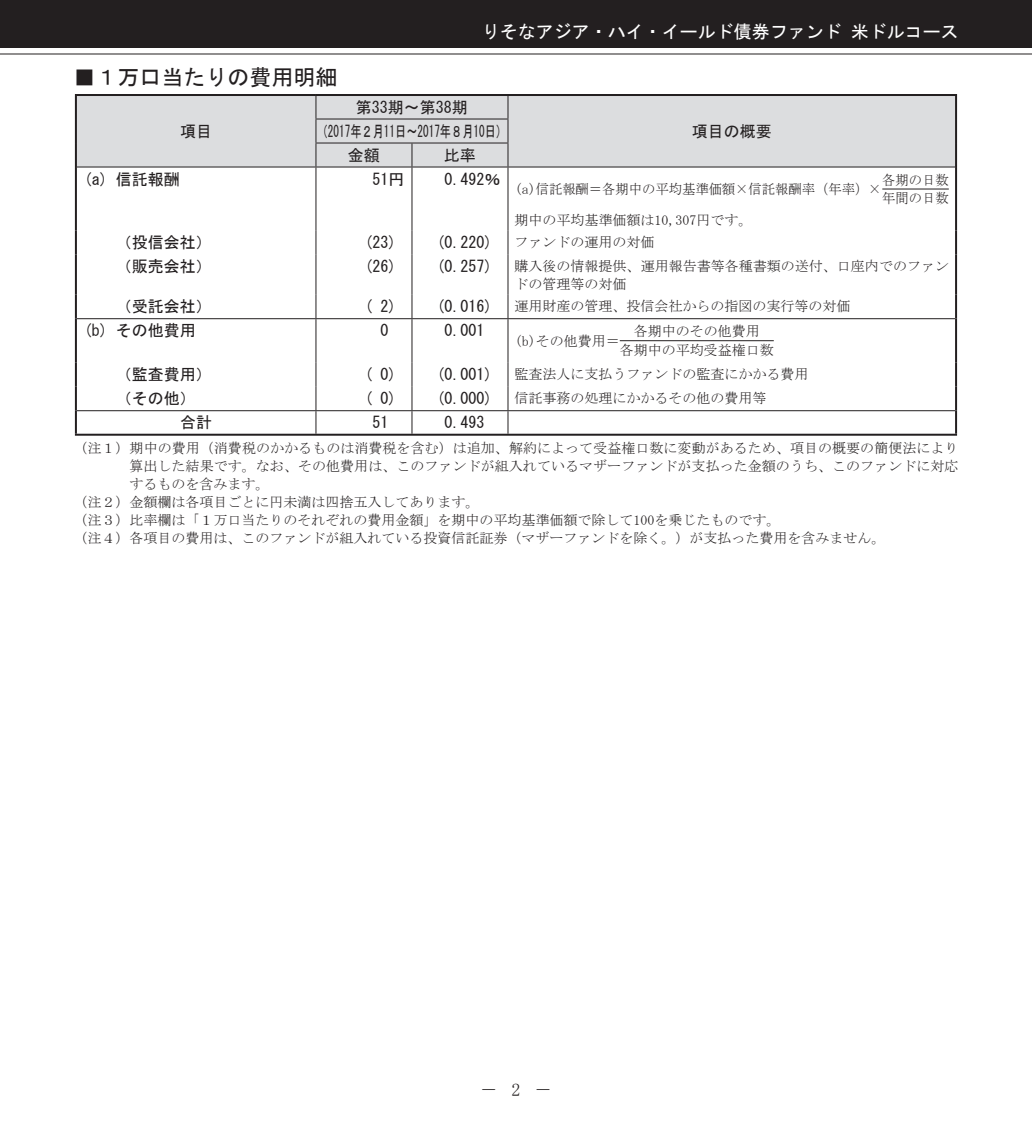
<style>
.page{position:relative;width:1032px;height:1134px;background:#fff}
.page>*{position:absolute;margin:0;border:0;box-sizing:border-box;transform-origin:0 0}
.t1{font:22px "MS Gothic";color:#231f20}
.t2{font:18px "MS Gothic";color:#fff}
.t3{font:18px "MS Mincho";color:#231f20}
.t4{font:16px/23.8px "MS Gothic";color:#231f20;text-align:center}
.t5{font:14px/18px "MS Mincho";color:#231f20}
.t6{font:14px/18.4px "MS Mincho";color:#231f20;scale:.95 1}
</style>
<div class="page">
<div style="left:0;top:0;width:1032px;height:48px;background:#231f20"></div>
<hr style="left:0;top:53px;width:1032px;height:1px;background:#231f20">
<div style="left:77px;top:96px;width:878px;height:70px;background:#dcdddf"></div>
<svg style="left:315px;top:96px;width:1px;height:70px"></svg>
<svg style="left:411px;top:144px;width:1px;height:22px"></svg>
<svg style="left:507px;top:96px;width:1px;height:70px"></svg>
<hr style="left:315px;top:118px;width:193px;height:2px;background:#231f20">
<hr style="left:315px;top:142px;width:193px;height:2px;background:#231f20">
<hr style="left:77px;top:166px;width:239px;height:2px;background:#231f20">
<hr style="left:315px;top:167px;width:1px;height:64px;background:#231f20">
<hr style="left:316px;top:166px;width:639px;height:2px;background:#231f20">
<hr style="left:411px;top:167px;width:1px;height:64px;background:#231f20">
<hr style="left:507px;top:167px;width:1px;height:64px;background:#231f20">
<svg style="left:315px;top:231px;width:1px;height:24px"></svg>
<svg style="left:411px;top:231px;width:1px;height:24px"></svg>
<svg style="left:507px;top:231px;width:1px;height:24px"></svg>
<hr style="left:315px;top:255px;width:1px;height:40px;background:#231f20">
<hr style="left:411px;top:255px;width:1px;height:40px;background:#231f20">
<hr style="left:507px;top:255px;width:1px;height:40px;background:#231f20">
<svg style="left:315px;top:295px;width:1px;height:23px"></svg>
<svg style="left:411px;top:295px;width:1px;height:23px"></svg>
<svg style="left:507px;top:295px;width:1px;height:23px"></svg>
<hr style="left:77px;top:318px;width:239px;height:1px;background:#231f20">
<hr style="left:315px;top:319px;width:1px;height:44px;background:#231f20">
<hr style="left:316px;top:318px;width:639px;height:1px;background:#231f20">
<hr style="left:411px;top:319px;width:1px;height:44px;background:#231f20">
<hr style="left:507px;top:319px;width:1px;height:44px;background:#231f20">
<hr style="left:77px;top:410px;width:878px;height:1px;background:#231f20">
<svg style="left:315px;top:363px;width:1px;height:71px"></svg>
<svg style="left:411px;top:363px;width:1px;height:71px"></svg>
<svg style="left:507px;top:363px;width:1px;height:71px"></svg>
<hr style="left:75px;top:94px;width:241px;height:2px;background:#231f20">
<hr style="left:75px;top:96px;width:2px;height:23px;background:#231f20">
<hr style="left:75px;top:119px;width:2px;height:24px;background:#231f20">
<hr style="left:75px;top:143px;width:2px;height:24px;background:#231f20">
<hr style="left:316px;top:94px;width:641px;height:2px;background:#231f20">
<hr style="left:955px;top:96px;width:2px;height:23px;background:#231f20">
<hr style="left:955px;top:119px;width:2px;height:24px;background:#231f20">
<hr style="left:955px;top:143px;width:2px;height:24px;background:#231f20">
<hr style="left:75px;top:167px;width:2px;height:64px;background:#231f20">
<hr style="left:955px;top:167px;width:2px;height:64px;background:#231f20">
<hr style="left:75px;top:231px;width:2px;height:24px;background:#231f20">
<hr style="left:955px;top:231px;width:2px;height:24px;background:#231f20">
<hr style="left:75px;top:255px;width:2px;height:40px;background:#231f20">
<hr style="left:955px;top:255px;width:2px;height:40px;background:#231f20">
<hr style="left:75px;top:295px;width:2px;height:24px;background:#231f20">
<hr style="left:955px;top:295px;width:2px;height:24px;background:#231f20">
<hr style="left:75px;top:319px;width:2px;height:44px;background:#231f20">
<hr style="left:955px;top:319px;width:2px;height:44px;background:#231f20">
<hr style="left:955px;top:363px;width:2px;height:24px;background:#231f20">
<hr style="left:955px;top:387px;width:2px;height:24px;background:#231f20">
<hr style="left:75px;top:363px;width:2px;height:24px;background:#231f20">
<hr style="left:75px;top:387px;width:2px;height:24px;background:#231f20">
<hr style="left:75px;top:411px;width:2px;height:23px;background:#231f20">
<hr style="left:955px;top:411px;width:2px;height:23px;background:#231f20">
<hr style="left:75px;top:434px;width:882px;height:2px;background:#231f20">
<hr style="left:882px;top:188px;width:67px;height:2px;background:#231f20">
<hr style="left:620px;top:340px;width:154px;height:1px;background:#231f20">
<p class="t2" style="left:482px;top:23px;width:478px">りそなアジア・ハイ・イールド債券ファンド 米ドルコース</p>
<h1 class="t1" style="left:73px;top:66px;width:266px">■１万口当たりの費用明細</h1>
<p class="t4" style="left:180px;top:119px;width:33px">項目</p>
<p class="t4" style="left:317px;top:95px;width:192px">第33期～第38期<br>（2017年２月11日～2017年８月10日）</p>
<p class="t4" style="left:348px;top:143px;width:33px">金額</p>
<p class="t4" style="left:444px;top:143px;width:33px">比率</p>
<p class="t4" style="left:84px;top:167px;width:97px">(a) 信託報酬</p>
<p class="t4" style="left:372px;top:167px;width:33px">51円</p>
<p class="t4" style="left:444px;top:167px;width:57px">0.492％</p>
<p class="t4" style="left:692px;top:119px;width:81px">項目の概要</p>
<p class="t5" style="left:515px;top:180px;width:368px">(a)信託報酬＝各期中の平均基準価額×信託報酬率（年率）×</p>
<p class="t6" style="left:882px;top:171px;width:72px">各期の日数年間の日数</p>
<p class="t5" style="left:514px;top:211px;width:239px">期中の平均基準価額は10,307円です。</p>
<p class="t4" style="left:116px;top:231px;width:97px">（投信会社）</p>
<p class="t4" style="left:364px;top:231px;width:33px">(23)</p>
<p class="t4" style="left:436px;top:231px;width:57px">(0.220)</p>
<p class="t5" style="left:514px;top:233px;width:141px">ファンドの運用の対価</p>
<p class="t4" style="left:116px;top:255px;width:97px">（販売会社）</p>
<p class="t4" style="left:364px;top:255px;width:33px">(26)</p>
<p class="t4" style="left:436px;top:255px;width:57px">(0.257)</p>
<p class="t5" style="left:514px;top:257px;width:436px">購入後の情報提供、運用報告書等各種書類の送付、口座内でのファンドの管理等の対価</p>
<p class="t4" style="left:116px;top:295px;width:97px">（受託会社）</p>
<p class="t4" style="left:364px;top:295px;width:33px">( 2)</p>
<p class="t4" style="left:436px;top:295px;width:57px">(0.016)</p>
<p class="t5" style="left:514px;top:297px;width:337px">運用財産の管理、投信会社からの指図の実行等の対価</p>
<p class="t4" style="left:84px;top:319px;width:113px">(b) その他費用</p>
<p class="t4" style="left:380px;top:319px;width:9px">0</p>
<p class="t4" style="left:444px;top:319px;width:41px">0.001</p>
<p class="t5" style="left:515px;top:332px;width:106px">(b)その他費用＝</p>
<p class="t5" style="left:620px;top:322px;width:155px;text-align:center">各期中のその他費用<br>各期中の平均受益権口数</p>
<p class="t4" style="left:116px;top:363px;width:97px">（監査費用）</p>
<p class="t4" style="left:364px;top:363px;width:33px">( 0)</p>
<p class="t4" style="left:436px;top:363px;width:57px">(0.001)</p>
<p class="t5" style="left:514px;top:365px;width:295px">監査法人に支払うファンドの監査にかかる費用</p>
<p class="t4" style="left:116px;top:387px;width:81px">（その他）</p>
<p class="t4" style="left:364px;top:387px;width:33px">( 0)</p>
<p class="t4" style="left:436px;top:387px;width:57px">(0.000)</p>
<p class="t5" style="left:514px;top:389px;width:253px">信託事務の処理にかかるその他の費用等</p>
<p class="t4" style="left:180px;top:411px;width:33px">合計</p>
<p class="t4" style="left:372px;top:411px;width:17px">51</p>
<p class="t4" style="left:444px;top:411px;width:41px">0.493</p>
<p class="t5" style="left:73px;top:439px;width:887px">（注１）期中の費用（消費税のかかるものは消費税を含む）は追加、解約によって受益権口数に変動があるため、項目の概要の簡便法により</p>
<p class="t5" style="left:129px;top:457px;width:831px">算出した結果です。なお、その他費用は、このファンドが組入れているマザーファンドが支払った金額のうち、このファンドに対応</p>
<p class="t5" style="left:129px;top:475px;width:142px">するものを含みます。</p>
<p class="t5" style="left:73px;top:493px;width:408px">（注２）金額欄は各項目ごとに円未満は四捨五入してあります。</p>
<p class="t5" style="left:73px;top:511px;width:709px">（注３）比率欄は「１万口当たりのそれぞれの費用金額」を期中の平均基準価額で除して100を乗じたものです。</p>
<p class="t5" style="left:73px;top:529px;width:814px">（注４）各項目の費用は、このファンドが組入れている投資信託証券（マザーファンドを除く。）が支払った費用を含みません。</p>
<p class="t3" style="left:511px;top:1081px;width:10px">2</p>
<p class="t3" style="left:480px;top:1081px;width:73px">－　　－</p>
</div>
